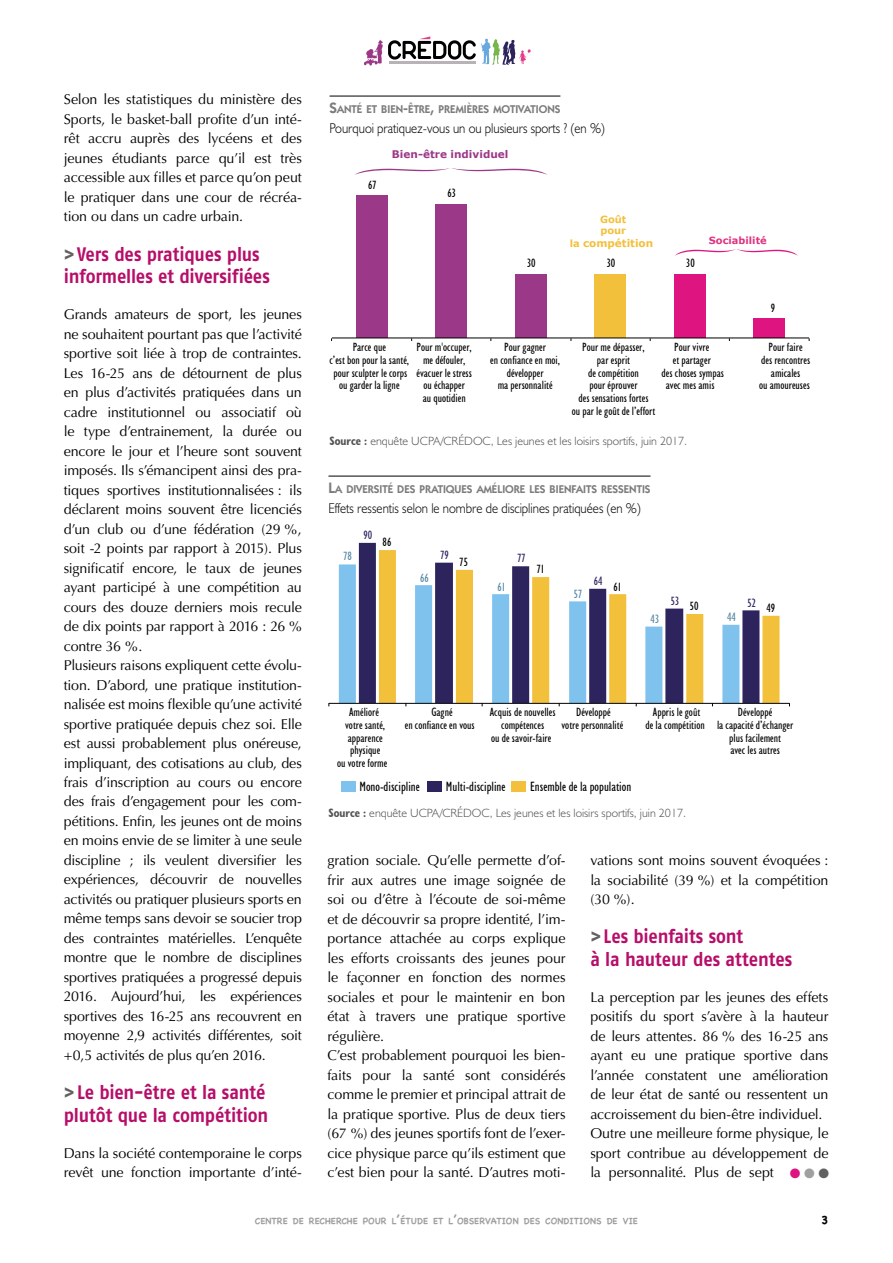
<style>
.page{position:relative;width:893px;height:1263px;background:#fff}
.page>*{position:absolute;margin:0;border:0;box-sizing:border-box;transform-origin:0 0}
.t1{font:19.5px/22.5px "Fago No Bold Tf";letter-spacing:-.01em;color:#b60e69;scale:.9 1}
.t2{font:14.25px/19.5px "Optima";letter-spacing:-.01em;color:#000}
.t3{font:300 14.25px "Humanist 521 BT";color:#000;scale:.9 1}
.t4{font:condensed 13.5px "Humanist 521 BT";color:#000}
.t5{font:13.5px "Zapf Dingbats ITC";color:#de1480}
.t6{font:condensed 12px/12.6px "Humanist 521 BT";color:#000;text-align:center}
.t7{font:300 12px "Humanist 521 BT";color:#525252}
.t8{font:condensed 12px "Humanist 521 BT";color:#5788a7}
.t9{font:condensed 12px "Humanist 521 BT";color:#2d245e}
.t10{font:700 12px "Chalkboard";color:#000}
.t11{font:600 11.25px "Kabel IT Cby BT";color:#7c7c7c}
.t12{font:700 10.5px "Verdana";color:#9c3888}
.t13{font:700 10.5px "Verdana";color:#f3c03c}
.t14{font:700 9.9px "Verdana";color:#de3381}
.t15{font:700 9.9px/11.9px "Verdana";color:#f3c03c}
.t16{font:700 9px "Chalkboard";color:#9f9f9f}
.s1{color:#616161}
.s2{font-size:15px}
.s3{font-size:9.9px}
.s4{font-weight:700;font-stretch:condensed}
.s5{color:#9f9f9f}
.s6{font-size:12px}
</style>
<div class="page">
<svg style="left:364px;top:36px;width:167px;height:30px"></svg>
<hr style="left:330px;top:96px;width:230px;height:1px;background:#000">
<div style="left:356px;top:195px;width:32px;height:143px;background:#9c3888"></div>
<div style="left:435px;top:204px;width:32px;height:134px;background:#9c3888"></div>
<div style="left:515px;top:274px;width:32px;height:64px;background:#9c3888"></div>
<div style="left:594px;top:274px;width:32px;height:64px;background:#f3c03c"></div>
<div style="left:674px;top:274px;width:32px;height:64px;background:#de1480"></div>
<div style="left:753px;top:319px;width:32px;height:19px;background:#de1480"></div>
<hr style="left:332px;top:338px;width:477px;height:1px;background:#000">
<svg style="left:355px;top:168px;width:192px;height:7px"></svg>
<svg style="left:675px;top:249px;width:123px;height:7px"></svg>
<hr style="left:328px;top:476px;width:322px;height:1px;background:#000">
<svg style="left:339px;top:564px;width:20px;height:139px;fill:#7fc2ee"></svg>
<svg style="left:359px;top:543px;width:20px;height:160px;fill:#2d245e"></svg>
<svg style="left:379px;top:550px;width:400px;height:153px"></svg>
<hr style="left:329px;top:703px;width:460px;height:1px;background:#000">
<div style="left:341px;top:781px;width:15px;height:10px;background:#7fc2ee"></div>
<div style="left:427px;top:781px;width:15px;height:10px;background:#2d245e"></div>
<div style="left:511px;top:781px;width:14px;height:10px;background:#f3c03c"></div>
<p class="t2" style="left:64px;top:90px;width:240px;text-align:justify">Selon les statistiques du ministère des Sports, le basket-ball profite d’un inté&shy;rêt accru auprès des lycéens et des jeunes étudiants parce qu’il est très accessible aux filles et parce qu’on peut le pratiquer dans une cour de récréa&shy;tion ou dans un cadre urbain.</p>
<h1 class="t1" style="left:64px;top:242px;width:230px"><span class="s1">&gt;</span>Vers des pratiques plus informelles et diversifiées</h1>
<p class="t2" style="left:64px;top:305px;width:240px">Grands amateurs de sport, les jeunes ne souhaitent pourtant pas que l’activité sportive soit liée à trop de contraintes.<br>Les 16-25 ans de détournent de plus en plus d’activités pratiquées dans un cadre institutionnel ou associatif où le type d’entrainement, la durée ou encore le jour et l’heure sont souvent imposés. Ils s’émancipent ainsi des pra&shy;tiques sportives institutionnalisées : ils déclarent moins souvent être licenciés d’un club ou d’une fédération (29 %, soit -2 points par rapport à 2015). Plus significatif encore, le taux de jeunes ayant participé à une compétition au cours des douze derniers mois recule de dix points par rapport à 2016 : 26 % contre 36 %.<br>Plusieurs raisons expliquent cette évolu&shy;tion. D’abord, une pratique institution&shy;nalisée est moins flexible qu’une activité sportive pratiquée depuis chez soi. Elle est aussi probablement plus onéreuse, impliquant, des cotisations au club, des frais d’inscription au cours ou encore des frais d’engagement pour les com&shy;pétitions. Enfin, les jeunes ont de moins en moins envie de se limiter à une seule discipline ; ils veulent diversifier les expériences, découvrir de nouvelles activités ou pratiquer plusieurs sports en même temps sans devoir se soucier trop des contraintes matérielles. L’enquête montre que le nombre de disciplines sportives pratiquées a progressé depuis 2016. Aujourd’hui, les expériences sportives des 16-25 ans recouvrent en moyenne 2,9 activités différentes, soit +0,5 activités de plus qu’en 2016.</p>
<h1 class="t1" style="left:64px;top:1081px;width:229px"><span class="s1">&gt;</span>Le bien-être et la santé plutôt que la compétition</h1>
<p class="t2" style="left:64px;top:1143px;width:240px">Dans la société contemporaine le corps revêt une fonction importante d’inté-</p>
<p class="t11" style="left:330px;top:103px;width:232px"><span class="s2">S</span>ANTÉ ET BIEN<span class="s2">-</span>ÊTRE<span class="s2">,</span> PREMIÈRES MOTIVATIONS</p>
<p class="t3" style="left:330px;top:119px;width:307px">Pourquoi pratiquez-vous un ou plusieurs sports ? (en %)</p>
<p class="t12" style="left:392px;top:147px;width:118px">Bien-être individuel</p>
<p class="t6" style="left:368px;top:178px;width:10px">67</p>
<p class="t6" style="left:448px;top:187px;width:10px">63</p>
<p class="t15" style="left:600px;top:213px;width:28px">Goût pour</p>
<p class="t13" style="left:570px;top:236px;width:85px"><span class="s3">la</span> compétition</p>
<p class="t14" style="left:709px;top:233px;width:59px">Sociabilité</p>
<p class="t6" style="left:527px;top:257px;width:10px">30</p>
<p class="t6" style="left:607px;top:257px;width:10px">30</p>
<p class="t6" style="left:686px;top:257px;width:10px">30</p>
<p class="t6" style="left:771px;top:302px;width:6px">9</p>
<p class="t6" style="left:330px;top:341px;width:81px">Parce que<br>c’est bon pour la santé, pour sculpter le corps ou garder la ligne</p>
<p class="t6" style="left:416px;top:341px;width:57px">Pour m'occuper, me défouler, évacuer le stress ou échapper<br>au quotidien</p>
<p class="t6" style="left:490px;top:341px;width:71px">Pour gagner<br>en confiance en moi, développer<br>ma personnalité</p>
<p class="t6" style="left:572px;top:341px;width:85px">Pour me dépasser,<br>par esprit<br>de compétition<br>pour éprouver<br>des sensations fortes<br>ou par le goût de l’effort</p>
<p class="t6" style="left:662px;top:341px;width:64px">Pour vivre<br>et partager<br>des choses sympas avec mes amis</p>
<p class="t6" style="left:759px;top:341px;width:53px">Pour faire<br>des rencontres amicales<br>ou amoureuses</p>
<p class="t7" style="left:330px;top:433px;width:359px"><span class="s4">Source :</span> enquête UCPA/CRÉDOC, Les jeunes et les loisirs sportifs, juin 2017.</p>
<p class="t11" style="left:328px;top:483px;width:324px"><span class="s2">L</span>A DIVERSITÉ DES PRATIQUES AMÉLIORE LES BIENFAITS RESSENTIS</p>
<p class="t3" style="left:328px;top:499px;width:348px">Effets ressentis selon le nombre de disciplines pratiquées (en %)</p>
<p class="t8" style="left:344px;top:549px;width:10px">78</p>
<p class="t8" style="left:420px;top:571px;width:10px">66</p>
<p class="t8" style="left:497px;top:580px;width:9px">61</p>
<p class="t8" style="left:574px;top:587px;width:10px">57</p>
<p class="t8" style="left:651px;top:612px;width:10px">43</p>
<p class="t8" style="left:727px;top:610px;width:10px">44</p>
<p class="t9" style="left:363px;top:528px;width:10px">90</p>
<p class="t6" style="left:383px;top:536px;width:10px">86</p>
<p class="t9" style="left:440px;top:548px;width:10px">79</p>
<p class="t9" style="left:517px;top:551px;width:10px">77</p>
<p class="t6" style="left:460px;top:555px;width:10px">75</p>
<p class="t6" style="left:537px;top:562px;width:9px">71</p>
<p class="t9" style="left:594px;top:574px;width:10px">64</p>
<p class="t6" style="left:613px;top:580px;width:9px">61</p>
<p class="t9" style="left:671px;top:594px;width:10px">53</p>
<p class="t9" style="left:747px;top:596px;width:10px">52</p>
<p class="t6" style="left:690px;top:600px;width:10px">50</p>
<p class="t6" style="left:766px;top:602px;width:10px">49</p>
<p class="t6" style="left:337px;top:706px;width:52px">Amélioré votre santé, apparence physique<br>ou votre forme</p>
<p class="t6" style="left:405px;top:706px;width:72px">Gagné<br>en confiance en vous</p>
<p class="t6" style="left:490px;top:706px;width:67px">Acquis de nouvelles compétences<br>ou de savoir-faire</p>
<p class="t6" style="left:561px;top:706px;width:63px">Développé<br>votre personnalité</p>
<p class="t6" style="left:645px;top:706px;width:61px">Appris le goût<br>de la compétition</p>
<p class="t6" style="left:717px;top:706px;width:78px">Développé<br>la capacité d’échanger plus facilement<br>avec les autres</p>
<p class="t4" style="left:359px;top:779px;width:62px">Mono-discipline</p>
<p class="t4" style="left:446px;top:779px;width:61px">Multi-discipline</p>
<p class="t4" style="left:530px;top:779px;width:103px">Ensemble de la population</p>
<p class="t7" style="left:328px;top:806px;width:359px"><span class="s4">Source :</span> enquête UCPA/CRÉDOC, Les jeunes et les loisirs sportifs, juin 2017.</p>
<p class="t2" style="left:327px;top:851px;width:240px">gration sociale. Qu’elle permette d’of&shy;frir aux autres une image soignée de soi ou d’être à l’écoute de soi-même et de découvrir sa propre identité, l’im&shy;portance attachée au corps explique les efforts croissants des jeunes pour le façonner en fonction des normes sociales et pour le maintenir en bon état à travers une pratique sportive régulière.<br>C’est probablement pourquoi les bien&shy;faits pour la santé sont considérés comme le premier et principal attrait de la pratique sportive. Plus de deux tiers (67 %) des jeunes sportifs font de l’exer&shy;cice physique parce qu’ils estiment que c’est bien pour la santé. D’autres moti-</p>
<p class="t2" style="left:590px;top:851px;width:240px;text-align:justify">vations sont moins souvent évoquées : la sociabilité (39 %) et la compétition (30 %).</p>
<h1 class="t1" style="left:590px;top:925px;width:226px"><span class="s1">&gt;</span>Les bienfaits sont<br>à la hauteur des attentes</h1>
<p class="t2" style="left:590px;top:987px;width:240px">La perception par les jeunes des effets positifs du sport s’avère à la hauteur de leurs attentes. 86 % des 16-25 ans ayant eu une pratique sportive dans l’année constatent une amélioration de leur état de santé ou ressentent un accroissement du bien-être individuel.<br>Outre une meilleure forme physique, le sport contribue au développement de la personnalité. Plus de sept</p>
<p class="t5" style="left:790px;top:1167px;width:41px">●<span class="s5">●</span><span class="s1">●</span></p>
<p class="t10" style="left:821px;top:1212px;width:9px">3</p>
<p class="t16" style="left:255px;top:1215px;width:385px">CENTRE DE RECHERCHE POUR L<span class="s6">’</span>ÉTUDE ET L<span class="s6">’</span>OBSERVATION DES CONDITIONS DE VIE</p>
</div>
